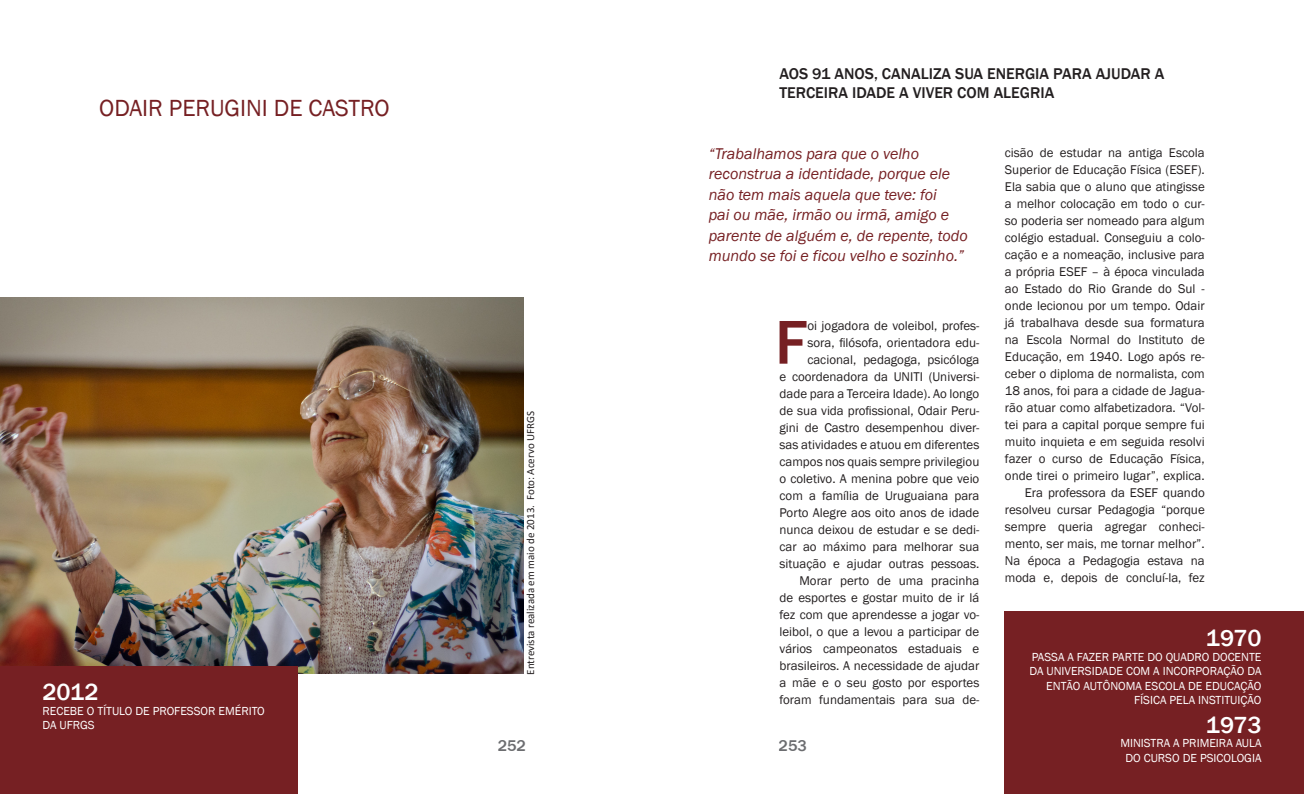
<style>
.page{position:relative;width:1304px;height:794px;background:#fff}
.page>*{position:absolute;margin:0;border:0;box-sizing:border-box;transform-origin:0 0}
.corpo_de_texto{font:500 64px "Franklin Gothic";color:#762023}
.Entrevistado{font:24px "Franklin Gothic";color:#762023}
.Data_negativa_DIREIT{font:500 24px "Franklin Gothic";color:#fff}
.Data_negativa__ESQUE{font:500 24px "Franklin Gothic";color:#fff}
.Olho{font:italic 16px/20.5px "Franklin Gothic";color:#762023}
.legenda_do_Entrevist{font:500 16px/19.2px "Franklin Gothic";color:#231f20}
.t1{font:500 16px "Franklin Gothic";color:#6c6d70}
.corpo_de_texto-2{font:13px/17px "Franklin Gothic";color:#231f20;text-align:justify}
.texto_negativo_DIREI{font:12px/14.4px "Franklin Gothic";color:#fff;text-align:right}
.texto_positivo_ESQUE{font:12px "Franklin Gothic";color:#fff}
.t2{font:11px "Calibri";color:#231f20}
</style>
<div class="page">
<img style="left:0;top:297px;width:523px;height:377px">
<div style="left:0;top:666px;width:298px;height:128px;background:#762023"></div>
<div style="left:1004px;top:611px;width:300px;height:183px;background:#762023"></div>
<p class="Entrevistado" style="left:99px;top:93px;width:292px">ODAIR PERUGINI DE CASTRO</p>
<p class="Data_negativa__ESQUE" style="left:43px;top:677px;width:57px">2012</p>
<p class="texto_positivo_ESQUE" style="left:43px;top:703px;width:224px">RECEBE O TÍTULO DE PROFESSOR EMÉRITO</p>
<p class="texto_positivo_ESQUE" style="left:43px;top:717px;width:54px">DA UFRGS</p>
<p class="legenda_do_Entrevist" style="left:780px;top:64px;width:386px">AOS 91 ANOS, CANALIZA SUA ENERGIA PARA AJUDAR A<br>TERCEIRA IDADE A VIVER COM ALEGRIA</p>
<p class="t2" style="left:523px;top:675px;width:265px;rotate:-90deg">Entrevista realizada em maio de 2013. Foto: Acervo UFRGS</p>
<p class="Olho" style="left:709px;top:143px;width:261px">“Trabalhamos para que o velho reconstrua a identidade, porque ele não tem mais aquela que teve: foi<br>pai ou mãe, irmão ou irmã, amigo e parente de alguém e, de repente, todo mundo se foi e ficou velho e sozinho.”</p>
<p class="corpo_de_texto-2" style="left:780px;top:317px;width:201px;text-align:right">oi jogadora de voleibol, profes&shy;sora, filósofa, orientadora edu&shy;cacional, pedagoga, psicóloga<br>e coordenadora da UNITI (Universi&shy;dade para a Terceira Idade). Ao longo de sua vida profissional, Odair Peru&shy;gini de Castro desempenhou diver&shy;sas atividades e atuou em diferentes campos nos quais sempre privilegiou o coletivo. A menina pobre que veio com a família de Uruguaiana para Porto Alegre aos oito anos de idade nunca deixou de estudar e se dedi&shy;car ao máximo para melhorar sua situação e ajudar outras pessoas.</p>
<p class="corpo_de_texto-2" style="left:780px;top:572px;width:201px;text-indent:20px">Morar perto de uma pracinha de esportes e gostar muito de ir lá fez com que aprendesse a jogar vo&shy;leibol, o que a levou a participar de vários campeonatos estaduais e brasileiros. A necessidade de ajudar a mãe e o seu gosto por esportes foram fundamentais para sua de-</p>
<p class="corpo_de_texto" style="left:775px;top:303px;width:34px">F</p>
<p class="t1" style="left:498px;top:735px;width:30px">252</p>
<p class="t1" style="left:779px;top:736px;width:30px">253</p>
<p class="corpo_de_texto-2" style="left:1005px;top:144px;width:201px">cisão de estudar na antiga Escola Superior de Educação Física (ESEF).<br>Ela sabia que o aluno que atingisse a melhor colocação em todo o cur&shy;so poderia ser nomeado para algum colégio estadual. Conseguiu a colo&shy;cação e a nomeação, inclusive para a própria ESEF – à época vinculada ao Estado do Rio Grande do Sul - onde lecionou por um tempo. Odair já trabalhava desde sua formatura na Escola Normal do Instituto de Educação, em 1940. Logo após re&shy;ceber o diploma de normalista, com 18 anos, foi para a cidade de Jagua&shy;rão atuar como alfabetizadora. “Vol&shy;tei para a capital porque sempre fui muito inquieta e em seguida resolvi fazer o curso de Educação Física, onde tirei o primeiro lugar”, explica.</p>
<p class="corpo_de_texto-2" style="left:1005px;top:484px;width:201px;text-indent:20px">Era professora da ESEF quando resolveu cursar Pedagogia “porque sempre queria agregar conheci&shy;mento, ser mais, me tornar melhor”.<br>Na época a Pedagogia estava na moda e, depois de concluí-la, fez</p>
<p class="Data_negativa_DIREIT" style="left:1206px;top:623px;width:57px">1970</p>
<p class="texto_negativo_DIREI" style="left:1029px;top:650px;width:234px">PASSA A FAZER PARTE DO QUADRO DOCENTE DA UNIVERSIDADE COM A INCORPORAÇÃO DA ENTÃO AUTÔNOMA ESCOLA DE EDUCAÇÃO FÍSICA PELA INSTITUIÇÃO</p>
<p class="Data_negativa_DIREIT" style="left:1206px;top:710px;width:57px">1973</p>
<p class="texto_negativo_DIREI" style="left:1120px;top:736px;width:143px;text-align:center">MINISTRA A PRIMEIRA AULA<br>DO CURSO DE PSICOLOGIA</p>
</div>
